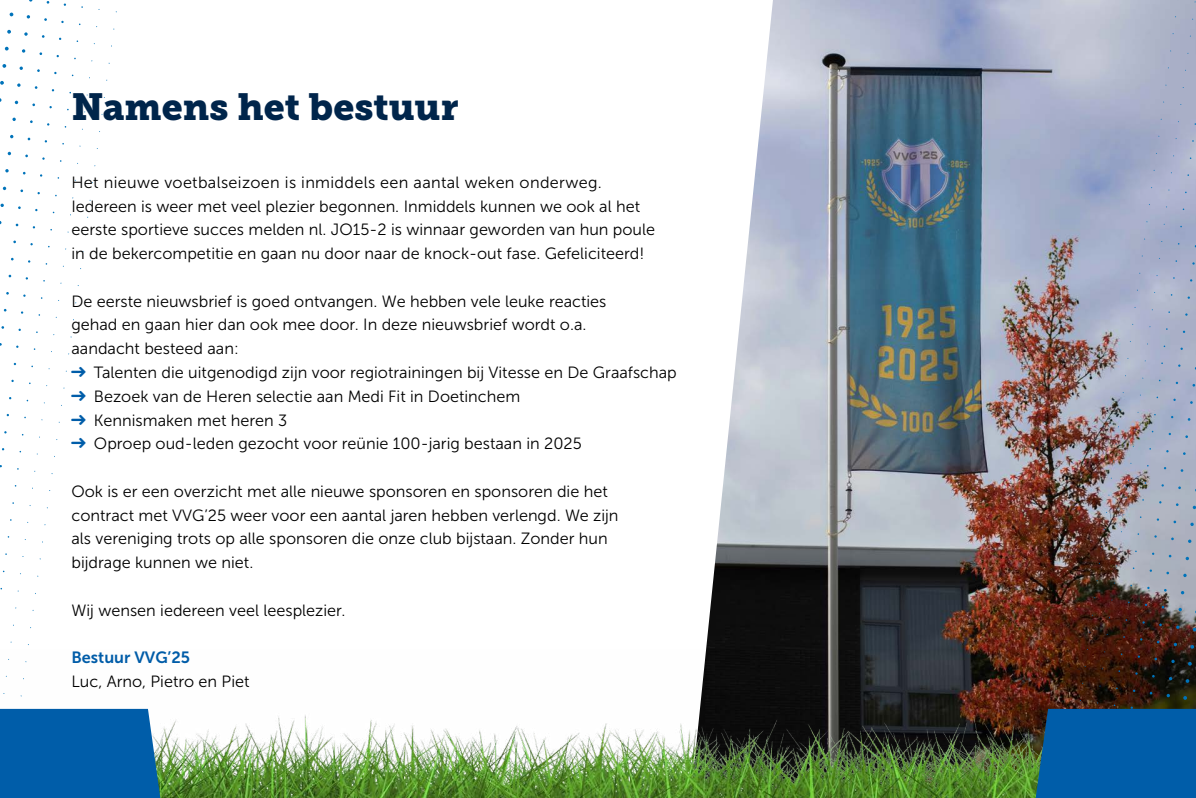
<style>
.page{position:relative;width:1196px;height:798px;background:#fff}
.page>*{position:absolute;margin:0;border:0;box-sizing:border-box;transform-origin:0 0}
.t1{font:37.5px "Museo Slab 900";color:#00254b}
.t2{font:16.25px/23.8px "Museo Sans 300";color:#000}
.t3{font:16.25px "Museo Sans 700";color:#005da9}
.s1{color:#005da9}
</style>
<div class="page">
<img style="left:706px;top:0;width:490px;height:648px">
<svg style="left:0;top:203px;width:4px;height:4px"></svg>
<svg style="left:9px;top:12px;width:5px;height:4px"></svg>
<svg style="left:7px;top:30px;width:4px;height:4px"></svg>
<svg style="left:5px;top:47px;width:4px;height:4px"></svg>
<svg style="left:2px;top:64px;width:4px;height:4px"></svg>
<svg style="left:0;top:81px;width:4px;height:4px"></svg>
<svg style="left:5px;top:169px;width:4px;height:3px"></svg>
<svg style="left:24px;top:32px;width:4px;height:4px"></svg>
<svg style="left:10px;top:135px;width:4px;height:3px"></svg>
<svg style="left:12px;top:117px;width:4px;height:4px"></svg>
<svg style="left:17px;top:83px;width:4px;height:4px"></svg>
<svg style="left:19px;top:66px;width:4px;height:4px"></svg>
<svg style="left:22px;top:49px;width:3px;height:4px"></svg>
<svg style="left:27px;top:15px;width:3px;height:4px"></svg>
<svg style="left:1178px;top:607px;width:4px;height:4px"></svg>
<svg style="left:1193px;top:505px;width:3px;height:4px"></svg>
<svg style="left:1190px;top:522px;width:4px;height:4px"></svg>
<svg style="left:1188px;top:539px;width:3px;height:4px"></svg>
<svg style="left:1185px;top:556px;width:4px;height:4px"></svg>
<svg style="left:1183px;top:573px;width:4px;height:4px"></svg>
<svg style="left:1181px;top:590px;width:3px;height:4px"></svg>
<svg style="left:1190px;top:644px;width:4px;height:4px"></svg>
<svg style="left:1193px;top:627px;width:3px;height:4px"></svg>
<svg style="left:1173px;top:642px;width:4px;height:4px"></svg>
<img style="left:3px;top:648px;width:1193px;height:149px">
<svg style="left:1036px;top:699px;width:160px;height:98px;background:#085694"></svg>
<div style="left:0;top:708px;width:160px;height:90px;background:#005da9"></div>
<h1 class="t1" style="left:71px;top:85px;width:389px">Namens het bestuur</h1>
<p class="t2" style="left:71px;top:170px;width:585px">Het nieuwe voetbalseizoen is inmiddels een aantal weken onderweg.<br>Iedereen is weer met veel plezier begonnen. Inmiddels kunnen we ook al het eerste sportieve succes melden nl. JO15-2 is winnaar geworden van hun poule in de bekercompetitie en gaan nu door naar de knock-out fase. Gefeliciteerd!</p>
<p class="t2" style="left:71px;top:289px;width:536px">De eerste nieuwsbrief is goed ontvangen. We hebben vele leuke reacties gehad en gaan hier dan ook mee door. In deze nieuwsbrief wordt o.a. aandacht besteed aan:</p>
<p class="t2" style="left:71px;top:360px;width:607px"><span class="s1">★</span> Talenten die uitgenodigd zijn voor regiotrainingen bij Vitesse en De Graafschap</p>
<p class="t2" style="left:71px;top:384px;width:450px"><span class="s1">★</span> Bezoek van de Heren selectie aan Medi Fit in Doetinchem</p>
<p class="t2" style="left:71px;top:408px;width:217px"><span class="s1">★</span> Kennismaken met heren 3</p>
<p class="t2" style="left:71px;top:432px;width:512px"><span class="s1">★</span> Oproep oud-leden gezocht voor reünie 100-jarig bestaan in 2025</p>
<p class="t2" style="left:71px;top:479px;width:549px">Ook is er een overzicht met alle nieuwe sponsoren en sponsoren die het contract met VVG’25 weer voor een aantal jaren hebben verlengd. We zijn als vereniging trots op alle sponsoren die onze club bijstaan. Zonder hun bijdrage kunnen we niet.</p>
<p class="t2" style="left:71px;top:598px;width:276px">Wij wensen iedereen veel leesplezier.</p>
<p class="t3" style="left:71px;top:648px;width:120px">Bestuur VVG’25</p>
<p class="t2" style="left:71px;top:669px;width:180px">Luc, Arno, Pietro en Piet</p>
</div>
